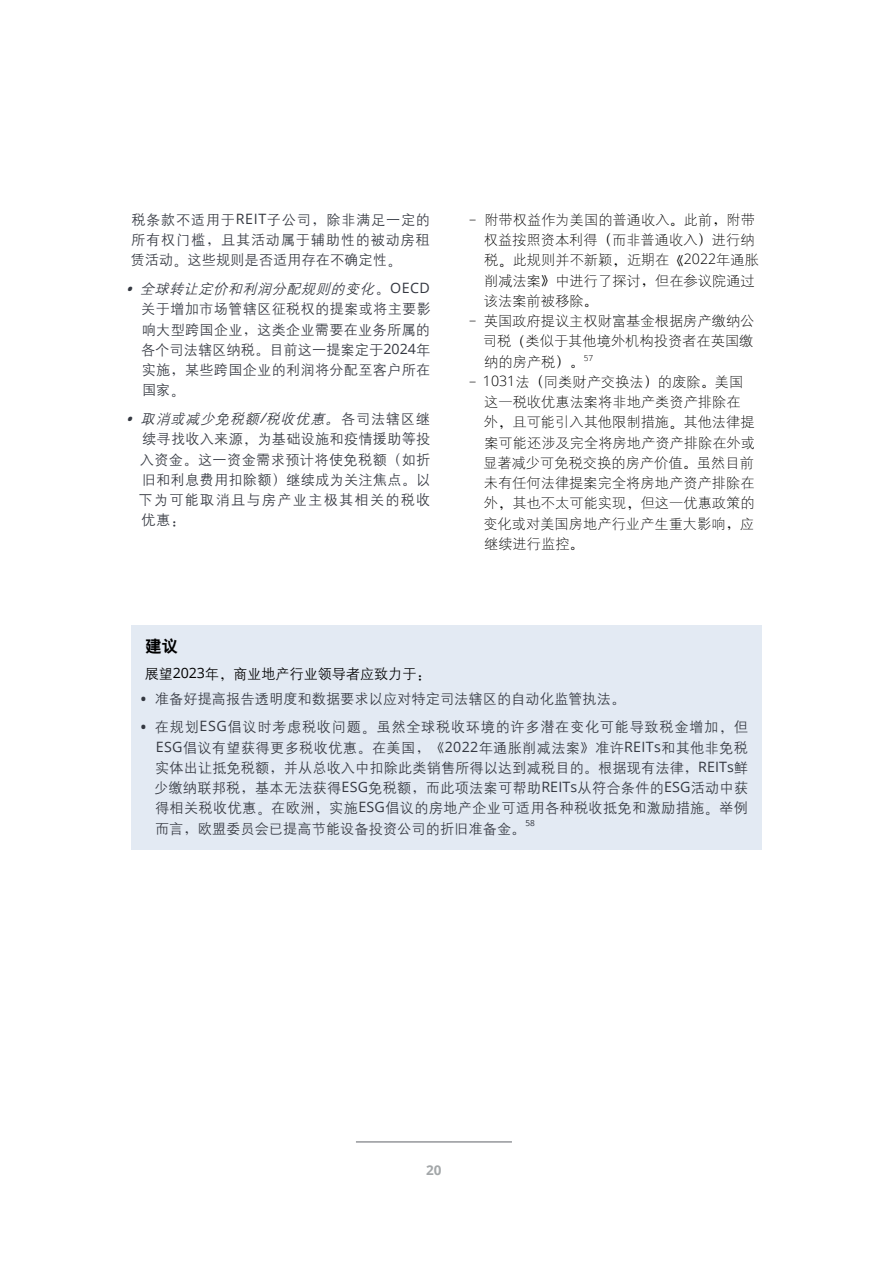
<style>
.page{position:relative;width:893px;height:1263px;background:#fff}
.page>*{position:absolute;margin:0;border:0;box-sizing:border-box;transform-origin:0 0}
.t1{font:16.5px "H Yb 2 gj";color:#000}
.t2{font:14.25px/20.2px "H Yg 2 gj";letter-spacing:.015em;color:#333740;text-align:justify}
.t3{font:14.25px/20.2px "H Yg 1 gj";color:#000}
.t4{font:14.25px "H Yg 2 gj";letter-spacing:-.01em;color:#000}
.t5{font:700 13.5px "Open Sans";color:#a3a7a9}
.t6{font:8.25px "Open Sans";color:#333740}
.s1{font-family:"Open Sans"}
.s2{font-family:"H Ya 6 gj"}
.s3{font-family:"Open Sans";font-weight:700;font-style:italic}
.s4{font-style:italic}
.s5{font-family:"Open Sans";font-style:italic}
.s6{font-family:"H Ya 6 gj";font-style:italic}
.s7{font-family:"Open Sans";font-weight:300}
.s8{font-family:"Open Sans";font-weight:700}
</style>
<div class="page">
<hr style="left:356px;top:1141px;width:156px;height:1px;background:#5f6369">
<div style="left:131px;top:625px;width:631px;height:224px;background:#e3eaf3"></div>
<p class="t2" style="left:131px;top:209px;width:301px">税条款不适用于<span class="s1">REIT</span>子公司<span class="s2">，</span>除非满足一定的所有权门槛<span class="s2">，</span>且其活动属于辅助性的被动房租赁活动<span class="s2">。</span>这些规则是否适用存在不确定性<span class="s2">。</span></p>
<p class="t2" style="left:141px;top:279px;width:291px;text-indent:-15px"><span class="s3">•</span> <span class="s4">全球转让定价和利润分配规则的变化</span><span class="s2">。</span> <span class="s1">O E C D</span>关于增加市场管辖区征税权的提案或将主要影响大型跨国企业<span class="s2">，</span>这类企业需要在业务所属的各个司法辖区纳税<span class="s2">。</span>目前这一提案定于<span class="s1">2024</span>年实施<span class="s2">，</span>某些跨国企业的利润将分配至客户所在国家<span class="s2">。</span></p>
<p class="t2" style="left:138px;top:409px;width:294px;text-indent:-12px"><span class="s3">•</span> <span class="s4">取消或减少免税额</span><span class="s5">/</span><span class="s4">税收优惠</span><span class="s6">。</span>各司法辖区继续寻找收入来源<span class="s2">，</span>为基础设施和疫情援助等投入资金<span class="s2">。</span>这一资金需求预计将使免税额<span class="s2">（</span>如折旧和利息费用扣除额<span class="s2">）</span>继续成为关注焦点<span class="s2">。</span>以下为可能取消且与房产业主极其相关的税收优惠<span class="s2">：</span></p>
<p class="t3" style="left:484px;top:209px;width:277px;text-indent:-15px"><span class="s7">–</span> 附带权益作为美国的普通收入<span class="s2">。</span>此前<span class="s2">，</span>附带权益按照资本利得<span class="s2">（</span>而非普通收入<span class="s2">）</span>进行纳税<span class="s2">。</span>此规则并不新颖<span class="s2">，</span>近期在<span class="s2">《</span><span class="s7">2022</span>年通胀削减法案<span class="s2">》</span>中进行了探讨<span class="s2">，</span>但在参议院通过该法案前被移除<span class="s2">。</span></p>
<p class="t3" style="left:483px;top:311px;width:273px;text-align:justify;text-indent:-14px"><span class="s7">–</span> 英国政府提议主权财富基金根据房产缴纳公司税<span class="s2">（</span>类似于其他境外机构投资者在英国缴纳的房产税<span class="s2">）。</span><sup>57</sup></p>
<p class="t3" style="left:483px;top:371px;width:273px;text-indent:-14px"><span class="s7">– 1031</span>法<span class="s2">（</span>同类财产交换法<span class="s2">）</span>的废除<span class="s2">。</span>美国这一税收优惠法案将非地产类资产排除在外<span class="s2">，</span>且可能引入其他限制措施<span class="s2">。</span>其他法律提案可能还涉及完全将房地产资产排除在外或显著减少可免税交换的房产价值<span class="s2">。</span>虽然目前未有任何法律提案完全将房地产资产排除在外<span class="s2">，</span>其也不太可能实现<span class="s2">，</span>但这一优惠政策的变化或对美国房地产行业产生重大影响<span class="s2">，</span>应继续进行监控<span class="s2">。</span></p>
<p class="t1" style="left:145px;top:638px;width:34px">建议</p>
<p class="t4" style="left:145px;top:667px;width:288px">展望<span class="s1">2023</span>年<span class="s2">，</span>商业地产行业领导者应致力于<span class="s2">：</span></p>
<p class="t2" style="left:141px;top:688px;width:486px"><span class="s8">•</span> 准备好提高报告透明度和数据要求以应对特定司法辖区的自动化监管执法<span class="s2">。</span></p>
<p class="t2" style="left:154px;top:717px;width:596px;text-indent:-13px"><span class="s8">•</span> 在规划<span class="s1">ESG</span>倡议时考虑税收问题<span class="s2">。</span>虽然全球税收环境的许多潜在变化可能导致税金增加<span class="s2">，</span>但<span class="s1">ESG</span>倡议有望获得更多税收优惠<span class="s2">。</span>在美国<span class="s2">，《</span><span class="s1">2022</span>年通胀削减法案<span class="s2">》</span>准许<span class="s1">REITs</span>和其他非免税实体出让抵免税额<span class="s2">，</span>并从总收入中扣除此类销售所得以达到减税目的<span class="s2">。</span>根据现有法律<span class="s2">，</span><span class="s1">REITs</span>鲜少缴纳联邦税<span class="s2">，</span>基本无法获得<span class="s1">ESG</span>免税额<span class="s2">，</span>而此项法案可帮助<span class="s1">REITs</span>从符合条件的<span class="s1">ESG</span>活动中获得相关税收优惠<span class="s2">。</span>在欧洲<span class="s2">，</span>实施<span class="s1">ESG</span>倡议的房地产企业可适用各种税收抵免和激励措施<span class="s2">。</span>举例而言<span class="s2">，</span>欧盟委员会已提高节能设备投资公司的折旧准备金<span class="s2">。</span></p>
<p class="t6" style="left:525px;top:817px;width:11px">58</p>
<p class="t5" style="left:426px;top:1161px;width:17px">20</p>
</div>
